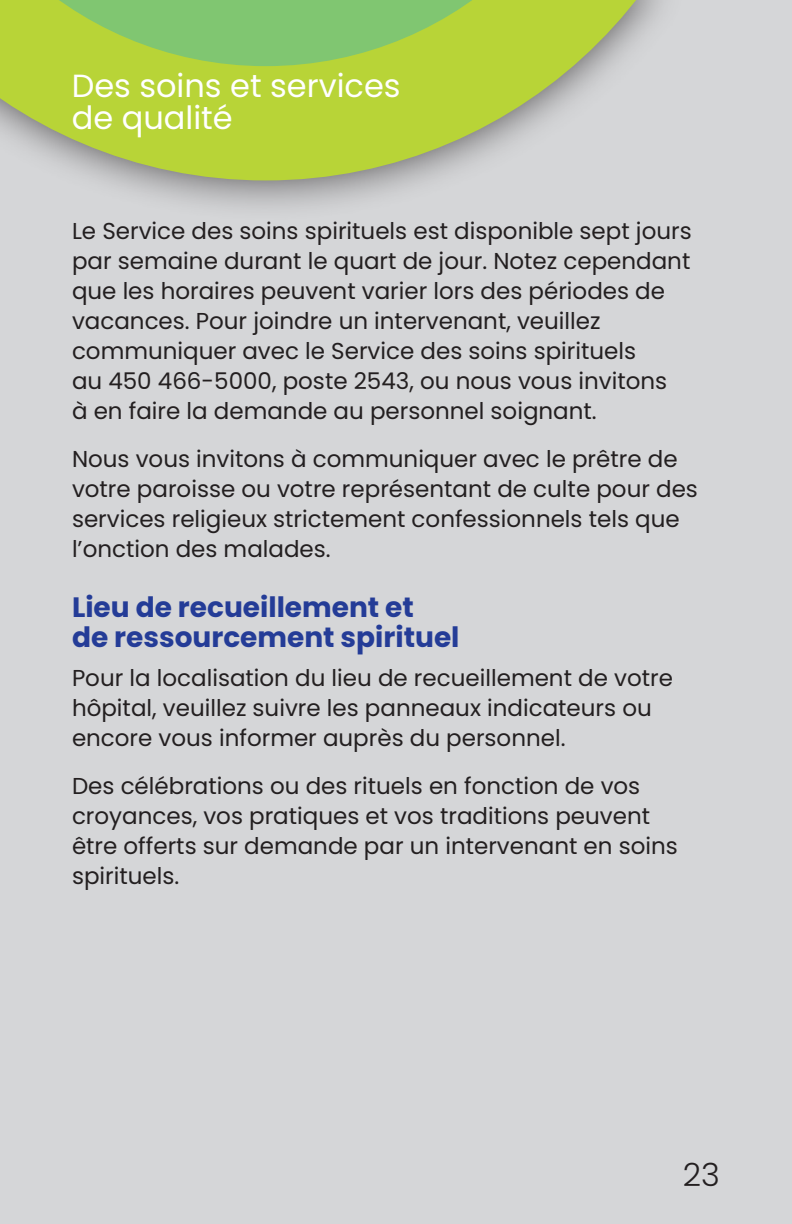
<style>
.page{position:relative;width:792px;height:1224px;background:#d5d6d8}
.page>*{position:absolute;margin:0;border:0;box-sizing:border-box;transform-origin:0 0}
.t1{font:32px/32px "Poppins";color:#fff}
.t2{font:300 32px "Poppins";color:#231f20}
.t3{font:700 28px/30px "Poppins";color:#243c97}
.t4{font:23px/30px "Poppins";color:#231f20}
</style>
<div class="page">
<div style="left:0;top:0;width:688px;height:222px;background:#231f20;opacity:.75"></div>
<svg style="left:0;top:0;width:688px;height:180px;fill:#b8d437"></svg>
<svg style="left:0;top:0;width:622px;height:66px;background:#9ecc54"></svg>
<h1 class="t1" style="left:72px;top:70px;width:330px">Des soins et services de qualité</h1>
<p class="t4" style="left:72px;top:216px;width:621px">Le Service des soins spirituels est disponible sept jours par semaine durant le quart de jour. Notez cependant que les horaires peuvent varier lors des périodes de vacances. Pour joindre un intervenant, veuillez communiquer avec le Service des soins spirituels<br>au 450 466-5000, poste 2543, ou nous vous invitons<br>à en faire la demande au personnel soignant.</p>
<p class="t4" style="left:72px;top:444px;width:627px">Nous vous invitons à communiquer avec le prêtre de votre paroisse ou votre représentant de culte pour des services religieux strictement confessionnels tels que l’onction des malades.</p>
<p class="t3" style="left:72px;top:592px;width:389px">Lieu de recueillement et<br>de ressourcement spirituel</p>
<p class="t4" style="left:72px;top:663px;width:602px">Pour la localisation du lieu de recueillement de votre hôpital, veuillez suivre les panneaux indicateurs ou encore vous informer auprès du personnel.</p>
<p class="t4" style="left:72px;top:771px;width:607px">Des célébrations ou des rituels en fonction de vos croyances, vos pratiques et vos traditions peuvent être offerts sur demande par un intervenant en soins spirituels.</p>
<h1 class="t2" style="left:683px;top:1156px;width:39px">23</h1>
</div>
